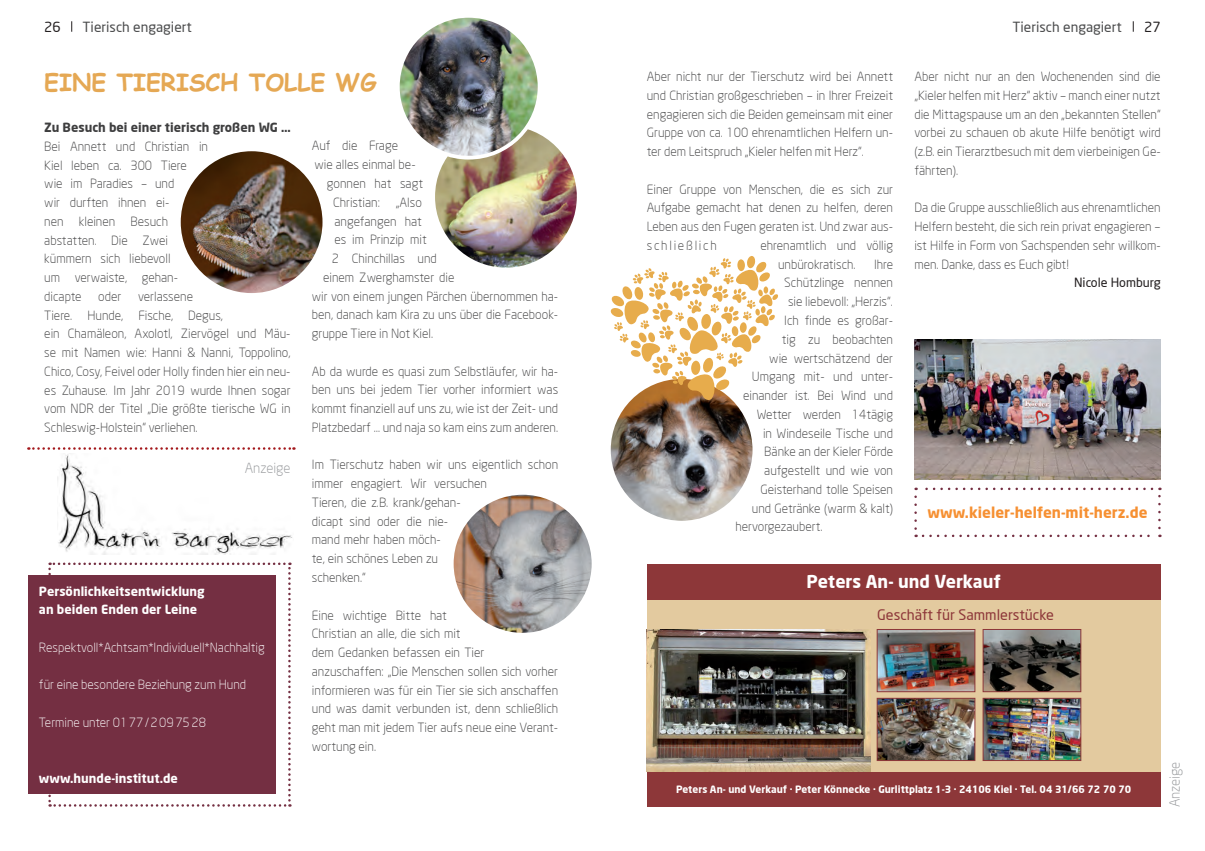
<style>
.page{position:relative;width:1205px;height:851px;background:#fff}
.page>*{position:absolute;margin:0;border:0;box-sizing:border-box;transform-origin:0 0}
.t1{font:700 23.75px "Comic Sans MS";color:#e5a854}
.t2{font:700 17.5px "Neo Sans";color:#fff}
.t3{font:700 15px "Neo Sans";color:#f69032}
.t4{font:14.38px "Neo Sans";color:#8d3739}
.t5{font:13.75px "Neo Sans";color:#4b4c4d}
.t6{font:300 13.75px "Neo Sans";color:#939598}
.t7{font:13.75px "Neo Sans";color:#231f20}
.t8{font:300 12.5px/18.8px "Neo Sans";color:#3e3e3f}
.t9{font:300 12.5px "Neo Sans";color:#fff}
.t10{font:700 12.5px/18.8px "Neo Sans";color:#fff}
.t11{font:700 12.5px "Neo Sans";color:#3e3e3f}
.t12{font:12.5px "Neo Sans";color:#231f20}
.t13{font:700 10px "Neo Sans";color:#fff}
</style>
<div class="page">
<div style="left:647px;top:563px;width:513px;height:243px;background:#e3ca9f"></div>
<img style="left:647px;top:629px;width:223px;height:142px">
<img style="left:879px;top:631px;width:94px;height:58px">
<div style="left:877px;top:629px;width:98px;height:62px;border:1px solid #8d3739"></div>
<img style="left:879px;top:700px;width:94px;height:58px">
<div style="left:877px;top:698px;width:98px;height:62px;border:1px solid #8d3739"></div>
<img style="left:985px;top:631px;width:94px;height:58px">
<div style="left:983px;top:629px;width:98px;height:62px;border:1px solid #8d3739"></div>
<img style="left:985px;top:700px;width:94px;height:58px">
<div style="left:983px;top:698px;width:98px;height:62px;border:1px solid #8d3739"></div>
<div style="left:647px;top:771px;width:513px;height:35px;background:#8d3739"></div>
<div style="left:647px;top:563px;width:513px;height:36px;background:#8d3739"></div>
<svg style="left:914px;top:496px;width:3px;height:41px"></svg>
<svg style="left:923px;top:534px;width:237px;height:3px"></svg>
<svg style="left:1158px;top:487px;width:2px;height:41px"></svg>
<svg style="left:915px;top:487px;width:237px;height:3px"></svg>
<svg style="left:48px;top:562px;width:243px;height:244px"></svg>
<div style="left:28px;top:575px;width:248px;height:218px;background:#742f42"></div>
<img style="left:58px;top:454px;width:234px;height:100px">
<img style="left:452px;top:493px;width:141px;height:141px;border-radius:71px">
<div style="left:450px;top:491px;width:145px;height:145px;border:4px solid #fff;border-radius:50%"></div>
<img style="left:181px;top:151px;width:141px;height:142px;border-radius:71px">
<img style="left:435px;top:126px;width:142px;height:141px;border-radius:71px">
<img style="left:398px;top:16px;width:141px;height:142px;border-radius:71px">
<div style="left:396px;top:14px;width:145px;height:145px;border:4px solid #fff;border-radius:50%"></div>
<img style="left:611px;top:379px;width:141px;height:141px;border-radius:71px">
<svg style="left:610px;top:256px;width:168px;height:145px"></svg>
<svg style="left:28px;top:447px;width:266px;height:2px"></svg>
<img style="left:914px;top:339px;width:246px;height:140px">
<p class="t5" style="left:83px;top:18px;width:111px">Tierisch engagiert</p>
<p class="t5" style="left:1012px;top:18px;width:111px">Tierisch engagiert</p>
<p class="t7" style="left:44px;top:18px;width:18px">26</p>
<p class="t7" style="left:1144px;top:18px;width:18px">27</p>
<h1 class="t1" style="left:44px;top:65px;width:334px">EINE TIERISCH TOLLE WG</h1>
<p class="t11" style="left:44px;top:119px;width:248px">Zu Besuch bei einer tierisch großen WG …</p>
<p class="t8" style="left:44px;top:137px;width:165px">Bei Annett und Christian in<br>Kiel leben ca. 300 Tiere wie im Paradies – und<br>wir durften ihnen ei-<br>nen kleinen Besuch abstatten. Die Zwei kümmern sich liebevoll<br>um verwaiste, gehan&shy;dicapte</p>
<p class="t8" style="left:44px;top:287px;width:248px;text-indent:94px">verlassene<br>Tiere. Hunde, Fische, Degus,<br>ein Chamäleon, Axolotl, Ziervögel und Mäu&shy;se mit Namen wie: Hanni &amp; Nanni, Toppolino, Chico, Cosy, Feivel oder Holly finden hier ein neu&shy;es Zuhause. Im Jahr 2019 wurde Ihnen sogar vom NDR der Titel „Die größte tierische WG in Schleswig-Holstein“ verliehen.</p>
<p class="t8" style="left:98px;top:287px;width:25px">oder</p>
<p class="t6" style="left:245px;top:460px;width:47px">Anzeige</p>
<p class="t10" style="left:39px;top:581px;width:167px">Persönlichkeitsentwicklung an beiden Enden der Leine</p>
<p class="t9" style="left:39px;top:639px;width:227px">Respektvoll*Achtsam*Individuell*Nachhaltig</p>
<p class="t9" style="left:39px;top:677px;width:209px">für eine besondere Beziehung zum Hund</p>
<p class="t9" style="left:39px;top:714px;width:168px">Termine unter 0177/2097528</p>
<p class="t10" style="left:39px;top:768px;width:140px">www.hunde-institut.de</p>
<p class="t8" style="left:312px;top:136px;width:88px">Auf die Frage</p>
<p class="t8" style="left:314px;top:155px;width:103px">wie alles einmal be-</p>
<p class="t8" style="left:327px;top:174px;width:98px">gonnen hat sagt</p>
<p class="t8" style="left:333px;top:193px;width:48px">Christian:</p>
<p class="t8" style="left:396px;top:193px;width:27px">„Also</p>
<p class="t8" style="left:334px;top:211px;width:89px">angefangen hat</p>
<p class="t8" style="left:334px;top:230px;width:94px">es im Prinzip mit</p>
<p class="t8" style="left:332px;top:249px;width:107px">2 Chinchillas und</p>
<p class="t8" style="left:323px;top:268px;width:133px">einem Zwerghamster die</p>
<p class="t8" style="left:312px;top:286px;width:248px">wir von einem jungen Pärchen übernommen ha-</p>
<p class="t8" style="left:312px;top:305px;width:248px">ben, danach kam Kira zu uns über die Facebook-</p>
<p class="t8" style="left:312px;top:324px;width:123px">gruppe Tiere in Not Kiel.</p>
<p class="t8" style="left:312px;top:361px;width:248px;text-align:justify">Ab da wurde es quasi zum Selbstläufer, wir ha&shy;ben uns bei jedem Tier vorher informiert was kommt finanziell auf uns zu, wie ist der Zeit- und Platzbedarf … und naja so kam eins zum anderen.</p>
<p class="t8" style="left:312px;top:455px;width:248px">Im Tierschutz haben wir uns eigentlich schon immer engagiert. Wir versuchen<br>Tieren, die z.B. krank/gehan-<br>dicapt sind oder die nie-<br>mand mehr haben möch-<br>te, ein schönes Leben zu<br>schenken.“</p>
<p class="t8" style="left:312px;top:605px;width:248px">Eine wichtige Bitte hat<br>Christian an alle, die sich mit<br>dem Gedanken befassen ein Tier anzuschaffen: „Die Menschen sollen sich vorher informieren was für ein Tier sie sich anschaffen und was damit verbunden ist, denn schließlich geht man mit jedem Tier aufs neue eine Verant&shy;wortung ein.</p>
<p class="t8" style="left:647px;top:67px;width:248px;text-align:justify">Aber nicht nur der Tierschutz wird bei Annett und Christian großgeschrieben – in Ihrer Freizeit engagieren sich die Beiden gemeinsam mit einer Gruppe von ca. 100 ehrenamtlichen Helfern un&shy;ter dem Leitspruch „Kieler helfen mit Herz“.</p>
<p class="t8" style="left:647px;top:180px;width:248px;text-align:justify">Einer Gruppe von Menschen, die es sich zur Aufgabe gemacht hat denen zu helfen, deren Leben aus den Fugen geraten ist. Und zwar aus&shy;schließlich</p>
<p class="t8" style="left:778px;top:236px;width:116px;text-indent:-18px">ehrenamtlich und völlig unbürokratisch.</p>
<p class="t8" style="left:874px;top:255px;width:20px">Ihre</p>
<p class="t8" style="left:784px;top:273px;width:110px">Schützlinge nennen</p>
<p class="t8" style="left:788px;top:292px;width:106px">sie liebevoll: „Herzis“.</p>
<p class="t8" style="left:784px;top:311px;width:110px">Ich finde es großar-</p>
<p class="t8" style="left:782px;top:330px;width:113px">tig zu beobachten</p>
<p class="t8" style="left:769px;top:348px;width:125px">wie wertschätzend der</p>
<p class="t8" style="left:752px;top:367px;width:143px">Umgang mit- und unter-</p>
<p class="t8" style="left:743px;top:386px;width:152px">einander ist. Bei Wind und</p>
<p class="t8" style="left:757px;top:405px;width:138px">Wetter werden 14tägig</p>
<p class="t8" style="left:763px;top:423px;width:132px">in Windeseile Tische und</p>
<p class="t8" style="left:764px;top:442px;width:130px">Bänke an der Kieler Förde</p>
<p class="t8" style="left:764px;top:461px;width:130px">aufgestellt und wie von</p>
<p class="t8" style="left:760px;top:480px;width:134px">Geisterhand tolle Speisen</p>
<p class="t8" style="left:752px;top:498px;width:143px">und Getränke (warm &amp; kalt)</p>
<p class="t8" style="left:735px;top:517px;width:88px">hervorgezaubert.</p>
<p class="t8" style="left:914px;top:67px;width:248px;text-align:justify">Aber nicht nur an den Wochenenden sind die „Kieler helfen mit Herz“ aktiv – manch einer nutzt die Mittagspause um an den „bekannten Stellen“ vorbei zu schauen ob akute Hilfe benötigt wird (z.B. ein Tierarztbesuch mit dem vierbeinigen Ge&shy;fährten).</p>
<p class="t8" style="left:914px;top:198px;width:248px;text-align:justify">Da die Gruppe ausschließlich aus ehrenamtlichen Helfern besteht, die sich rein privat engagieren – ist Hilfe in Form von Sachspenden sehr willkom&shy;men. Danke, dass es Euch gibt!</p>
<p class="t12" style="left:1074px;top:275px;width:88px">Nicole Homburg</p>
<p class="t3" style="left:927px;top:503px;width:221px">www.kieler-helfen-mit-herz.de</p>
<h2 class="t2" style="left:806px;top:570px;width:196px">Peters An- und Verkauf</h2>
<p class="t4" style="left:877px;top:605px;width:178px">Geschäft für Sammlerstücke</p>
<p class="t13" style="left:676px;top:782px;width:457px">Peters An- und Verkauf · Peter Könnecke · Gurlittplatz 1-3 · 24106 Kiel · Tel. 04 31/66 72 70 70</p>
<p class="t6" style="left:1166px;top:807px;width:47px;rotate:-90deg">Anzeige</p>
</div>
